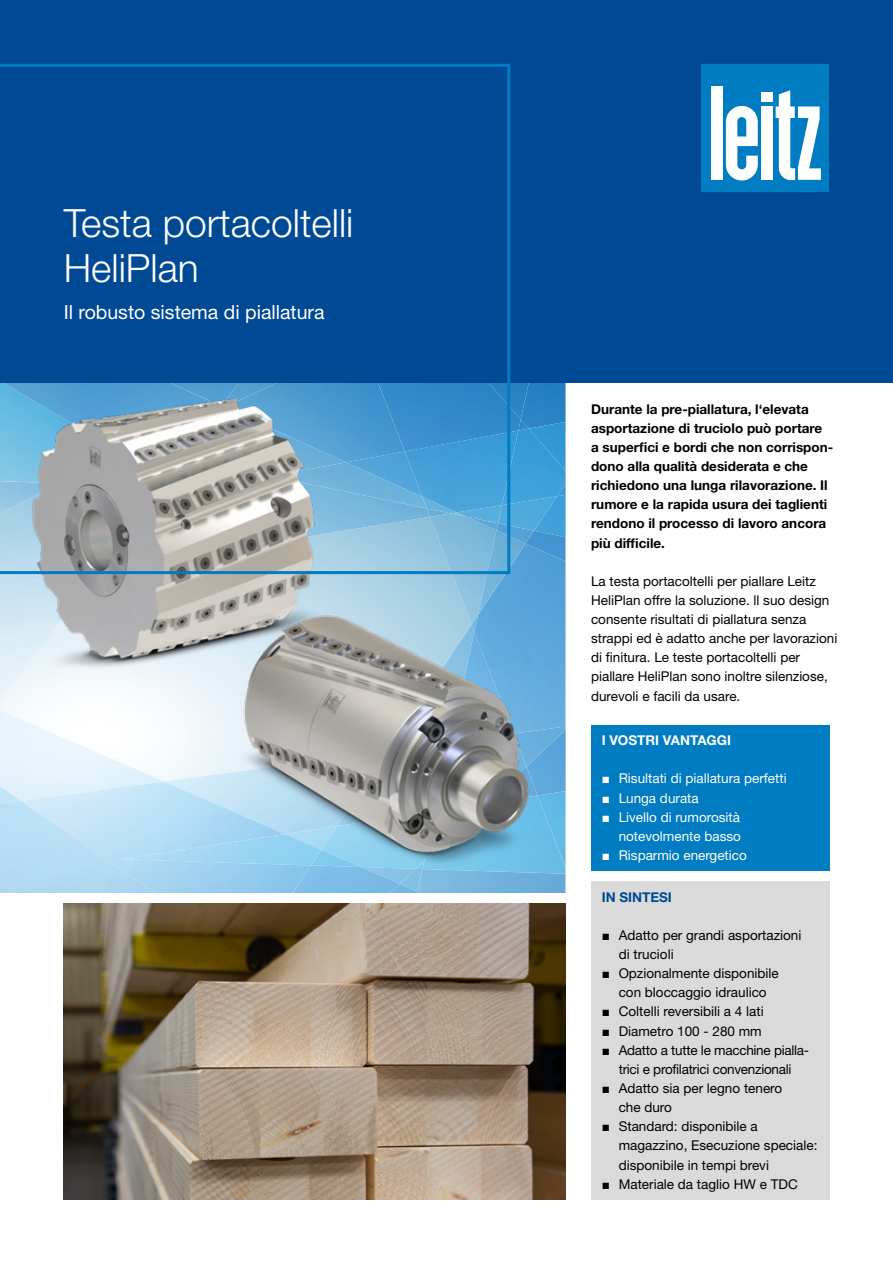
<style>
.page{position:relative;width:893px;height:1263px;background:#fff}
.page>*{position:absolute;margin:0;border:0;box-sizing:border-box;transform-origin:0 0}
.t1{font:300 39px/45px "Helvetica Neue LT Pro";color:#fff}
.t2{font:19.5px "Helvetica Neue LT Pro";color:#fff}
.t3{font:13.5px/19.2px "Helvetica Neue LT Pro";color:#000}
.t4{font:700 13.5px/19.2px "Helvetica Neue LT Pro";color:#000}
.t5{font:13.5px/19.2px "Helvetica Neue LT Pro";color:#fff;text-align:right}
.t6{font:13.5px/19.2px "Helvetica Neue LT Pro";letter-spacing:-.02em;color:#000;text-align:center}
.t7{font:700 13.5px "Helvetica Neue LT Pro";color:#fff}
.t8{font:700 13.5px "Helvetica Neue LT Pro";color:#004994}
.s1{font-family:"Arial"}
</style>
<div class="page">
<svg style="left:0;top:574px;width:430px;height:177px"></svg>
<img style="left:430px;top:574px;width:44px;height:34px">
<img style="left:0;top:710px;width:164px;height:76px">
<img style="left:0;top:690px;width:98px;height:12px">
<img style="left:293px;top:886px;width:97px;height:7px">
<img style="left:510px;top:531px;width:15px;height:12px">
<img style="left:474px;top:543px;width:91px;height:65px">
<img style="left:525px;top:531px;width:40px;height:30px">
<img style="left:510px;top:383px;width:11px;height:37px">
<svg style="left:518px;top:420px;width:3px;height:9px"></svg>
<img style="left:521px;top:383px;width:45px;height:46px">
<img style="left:390px;top:886px;width:28px;height:7px">
<img style="left:418px;top:886px;width:147px;height:7px">
<img style="left:0;top:786px;width:22px;height:15px">
<img style="left:0;top:801px;width:155px;height:92px">
<img style="left:510px;top:505px;width:24px;height:26px">
<img style="left:534px;top:505px;width:32px;height:32px">
<img style="left:510px;top:429px;width:56px;height:76px">
<svg style="left:557px;top:483px;width:9px;height:13px"></svg>
<img style="left:529px;top:422px;width:36px;height:49px">
<img style="left:121px;top:834px;width:85px;height:31px">
<div style="left:0;top:0;width:893px;height:383px;background:#004994"></div>
<div style="left:702px;top:64px;width:127px;height:127px;background:#007cc2"></div>
<div style="left:761px;top:92px;width:11px;height:9px;background:#fff"></div>
<div style="left:761px;top:107px;width:11px;height:73px;background:#fff"></div>
<div style="left:711px;top:86px;width:12px;height:94px;background:#fff"></div>
<svg style="left:726px;top:106px;width:32px;height:74px"></svg>
<svg style="left:776px;top:90px;width:45px;height:90px"></svg>
<img style="left:0;top:574px;width:374px;height:116px">
<img style="left:206px;top:608px;width:360px;height:278px">
<svg style="left:0;top:64px;width:510px;height:510px"></svg>
<img style="left:64px;top:904px;width:502px;height:295px">
<div style="left:591px;top:725px;width:238px;height:145px;background:#007cc2"></div>
<div style="left:591px;top:881px;width:238px;height:318px;background:#dadada"></div>
<h1 class="t1" style="left:64px;top:200px;width:291px">Testa portacoltelli<br>HeliPlan</h1>
<h2 class="t2" style="left:64px;top:300px;width:262px">Il robusto sistema di piallatura</h2>
<p class="t4" style="left:591px;top:399px;width:244px">Durante la pre-piallatura, l‘elevata asportazione di truciolo può portare a superfici e bordi che non corrispon&shy;dono alla qualità desiderata e che richiedono una lunga rilavorazione. Il rumore e la rapida usura dei taglienti rendono il processo di lavoro ancora più difficile.</p>
<p class="t3" style="left:591px;top:571px;width:248px">La testa portacoltelli per piallare Leitz HeliPlan offre la soluzione. ll suo design consente risultati di piallatura senza strappi ed è adatto anche per lavorazioni di finitura. Le teste portacoltelli per piallare HeliPlan sono inoltre silenziose, durevoli e facili da usare.</p>
<p class="t7" style="left:602px;top:732px;width:131px">I VOSTRI VANTAGGI</p>
<p class="t5" style="left:602px;top:769px;width:187px"><span class="s1">■</span> Risultati di piallatura perfetti</p>
<p class="t5" style="left:602px;top:788px;width:99px"><span class="s1">■</span> Lunga durata</p>
<p class="t5" style="left:602px;top:807px;width:141px"><span class="s1">■</span> Livello di rumorosità notevolmente basso</p>
<p class="t5" style="left:602px;top:845px;width:147px"><span class="s1">■</span> Risparmio energetico</p>
<p class="t8" style="left:602px;top:888px;width:72px">IN SINTESI</p>
<p class="t3" style="left:619px;top:925px;width:184px;text-indent:-17px"><span class="s1">■</span> Adatto per grandi asportazioni di trucioli</p>
<p class="t3" style="left:602px;top:963px;width:179px;text-align:center"><span class="s1">■</span> Opzionalmente disponibile con bloccaggio idraulico</p>
<p class="t3" style="left:602px;top:1002px;width:163px"><span class="s1">■</span> Coltelli reversibili a 4 lati</p>
<p class="t3" style="left:602px;top:1021px;width:162px"><span class="s1">■</span> Diametro 100 - 280 mm</p>
<p class="t6" style="left:602px;top:1040px;width:209px"><span class="s1">■</span> Adatto a tutte le macchine pialla&shy;trici e profilatrici convenzionali</p>
<p class="t3" style="left:619px;top:1078px;width:165px;text-indent:-17px"><span class="s1">■</span> Adatto sia per legno tenero che duro</p>
<p class="t3" style="left:619px;top:1117px;width:200px;text-indent:-17px"><span class="s1">■</span> Standard: disponibile a magazzino, Esecuzione speciale: disponibile in tempi brevi</p>
<p class="t3" style="left:602px;top:1174px;width:198px"><span class="s1">■</span> Materiale da taglio HW e TDC</p>
</div>
